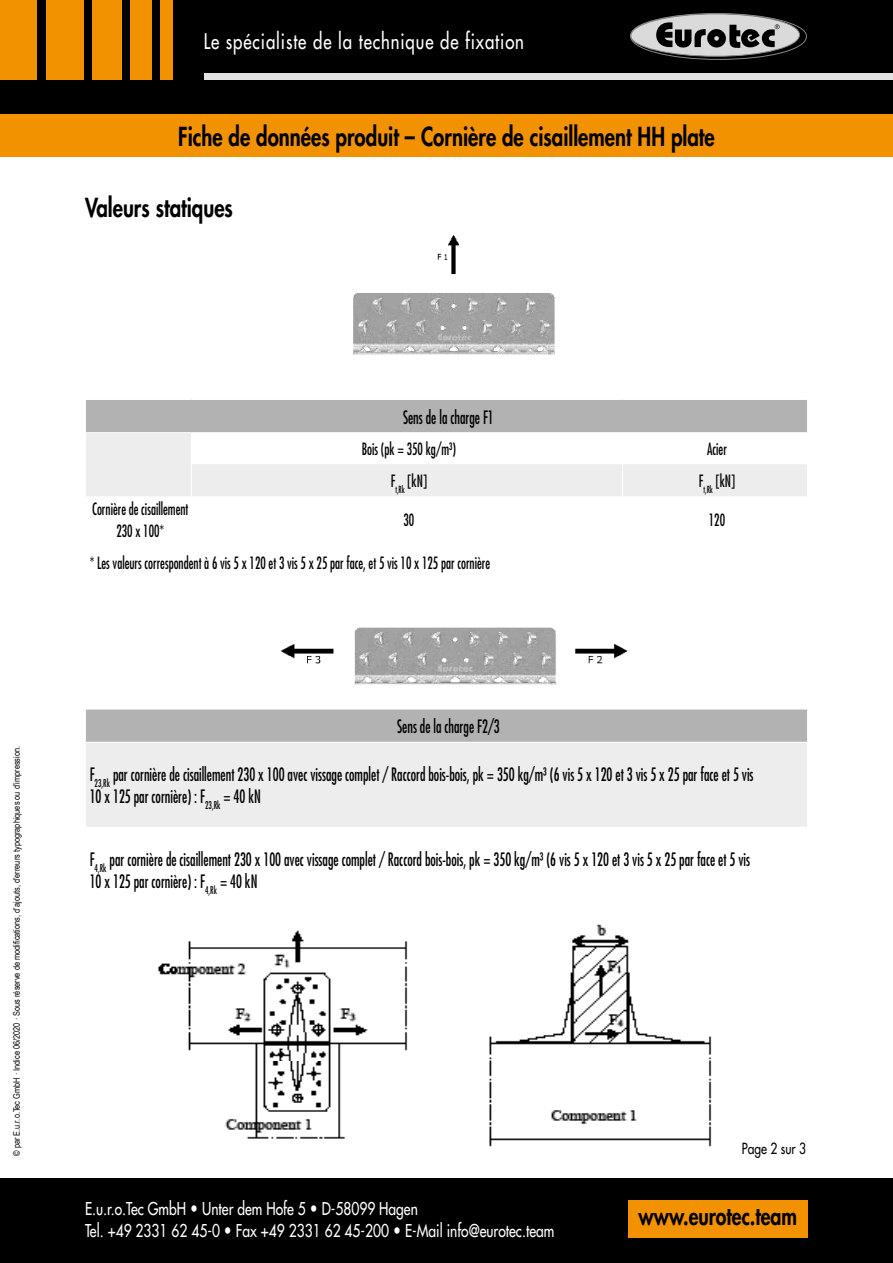
<style>
.page{position:relative;width:893px;height:1263px;background:#fff}
.page>*{position:absolute;margin:0;border:0;box-sizing:border-box;transform-origin:0 0}
.t1{font:800 25.5px "Futura Std";color:#000;scale:.8 1}
.t2{font:800 24.3px "Futura Std";color:#000;scale:.8 1}
.t3{font:500 21px "Futura Std";letter-spacing:.055em;color:#fff;scale:.8 1}
.t4{font:condensed 18px/21.6px "Futura Std";color:#000;scale:.8 1}
.t5{font:500 17.25px/22.5px "Futura Std";color:#fff;scale:.8 1}
.t6{font:condensed 16.5px/22.5px "Futura Std";color:#000;text-align:center;scale:.8 1}
.t7{font:500 15px "Futura Std";color:#000;scale:.8 1}
.t8{font:9px "Arial Narrow";color:#000}
.s1{font-weight:800}
</style>
<div class="page">
<div style="left:0;top:0;width:893px;height:137px;background:#000"></div>
<div style="left:204px;top:74px;width:689px;height:6px;background:#e3e3e3"></div>
<svg style="left:630px;top:13px;width:176px;height:46px"></svg>
<div style="left:631px;top:14px;width:168px;height:42px;background:#dadada;border-radius:50%"></div>
<div style="left:630px;top:14px;width:170px;height:43px;border:1px solid #878787;border-radius:50%"></div>
<div style="left:630px;top:13px;width:177px;height:47px;border:1px solid #878787;border-radius:50%"></div>
<svg style="left:656px;top:22px;width:124px;height:27px"></svg>
<div style="left:0;top:0;width:37px;height:80px;background:#f39200"></div>
<div style="left:46px;top:0;width:38px;height:80px;background:#f39200"></div>
<div style="left:92px;top:0;width:30px;height:80px;background:#f39200"></div>
<div style="left:131px;top:0;width:21px;height:80px;background:#f39200"></div>
<div style="left:161px;top:0;width:12px;height:80px;background:#f39200"></div>
<div style="left:0;top:114px;width:893px;height:43px;background:#f39200"></div>
<div style="left:0;top:1178px;width:893px;height:85px;background:#000"></div>
<div style="left:628px;top:1200px;width:180px;height:37px;background:#f39200"></div>
<div style="left:85px;top:399px;width:722px;height:34px;background:#b3b2b2"></div>
<div style="left:86px;top:433px;width:721px;height:63px;background:#ededed"></div>
<svg style="left:192px;top:433px;width:615px;height:30px"></svg>
<hr style="left:85px;top:399px;width:106px;height:1px;background:#fff">
<hr style="left:85px;top:400px;width:1px;height:32px;background:#fff">
<hr style="left:191px;top:399px;width:431px;height:1px;background:#fff">
<hr style="left:622px;top:399px;width:186px;height:1px;background:#fff">
<hr style="left:85px;top:432px;width:106px;height:1px;background:#fff">
<hr style="left:191px;top:432px;width:431px;height:1px;background:#fff">
<hr style="left:191px;top:433px;width:1px;height:30px;background:#fff">
<hr style="left:622px;top:432px;width:186px;height:1px;background:#fff">
<hr style="left:622px;top:433px;width:1px;height:30px;background:#fff">
<hr style="left:191px;top:463px;width:431px;height:1px;background:#fff">
<hr style="left:191px;top:464px;width:1px;height:32px;background:#fff">
<hr style="left:622px;top:463px;width:186px;height:1px;background:#fff">
<hr style="left:622px;top:464px;width:1px;height:32px;background:#fff">
<div style="left:85px;top:709px;width:722px;height:33px;background:#b3b2b2"></div>
<div style="left:85px;top:742px;width:722px;height:85px;background:#ededed"></div>
<hr style="left:85px;top:709px;width:723px;height:1px;background:#fff">
<hr style="left:85px;top:709px;width:1px;height:33px;background:#fff">
<hr style="left:85px;top:742px;width:723px;height:1px;background:#fff">
<hr style="left:85px;top:743px;width:1px;height:84px;background:#fff">
<img style="left:158px;top:924px;width:554px;height:223px">
<img style="left:353px;top:235px;width:202px;height:120px">
<img style="left:280px;top:627px;width:348px;height:58px">
<p class="t3" style="left:204px;top:28px;width:402px">Le spécialiste de la technique de fixation</p>
<h1 class="t1" style="left:178px;top:121px;width:672px">Fiche de données produit – Cornière de cisaillement HH plate</h1>
<h1 class="t1" style="left:85px;top:191px;width:186px">Valeurs statiques</h1>
<p class="t8" style="left:10px;top:1156px;width:411px;rotate:-90deg">© par E.u.r.o.Tec GmbH · Indice 06/2020 · Sous réserve de modifications, d’ajouts, d’erreurs typographiques ou d’impression.</p>
<p class="t4" style="left:403px;top:406px;width:115px">Sens de la charge F1</p>
<p class="t6" style="left:362px;top:438px;width:119px">Bois (pk = 350 kg/m³)</p>
<p class="t6" style="left:707px;top:438px;width:26px">Acier</p>
<p class="t6" style="left:391px;top:470px;width:47px">F<sub>t,Rk</sub> [kN]</p>
<p class="t6" style="left:699px;top:470px;width:47px">F<sub>t,Rk</sub> [kN]</p>
<p class="t6" style="left:92px;top:497px;width:122px">Cornière de cisaillement<br>230 x 100*</p>
<p class="t6" style="left:403px;top:508px;width:15px">30</p>
<p class="t6" style="left:709px;top:508px;width:22px">120</p>
<p class="t6" style="left:90px;top:552px;width:502px">* Les valeurs correspondent à 6 vis 5 x 120 et 3 vis 5 x 25 par face, et 5 vis 10 x 125 par cornière</p>
<p class="t4" style="left:397px;top:716px;width:130px">Sens de la charge F2/3</p>
<p class="t4" style="left:90px;top:764px;width:831px">F<sub>23,Rk</sub> par cornière de cisaillement 230 x 100 avec vissage complet / Raccord bois-bois, pk = 350 kg/m³ (6 vis 5 x 120 et 3 vis 5 x 25 par face et 5 vis<br>10 x 125 par cornière) : F<sub>23,Rk</sub> = 40 kN</p>
<p class="t4" style="left:90px;top:849px;width:827px">F<sub>4,Rk</sub> par cornière de cisaillement 230 x 100 avec vissage complet / Raccord bois-bois, pk = 350 kg/m³ (6 vis 5 x 120 et 3 vis 5 x 25 par face et 5 vis<br>10 x 125 par cornière) : F<sub>4,Rk</sub> = 40 kN</p>
<p class="t7" style="left:742px;top:1139px;width:82px">Page 2 sur 3</p>
<p class="t5" style="left:85px;top:1197px;width:588px">E.u.r.o.Tec GmbH <span class="s1">•</span> Unter dem Hofe 5 <span class="s1">•</span> D-58099 Hagen<br>Tel. +49 2331 62 45-0 <span class="s1">•</span> Fax +49 2331 62 45-200 <span class="s1">•</span> E-Mail info@eurotec.team</p>
<h2 class="t2" style="left:638px;top:1201px;width:200px">www.eurotec.team</h2>
</div>
